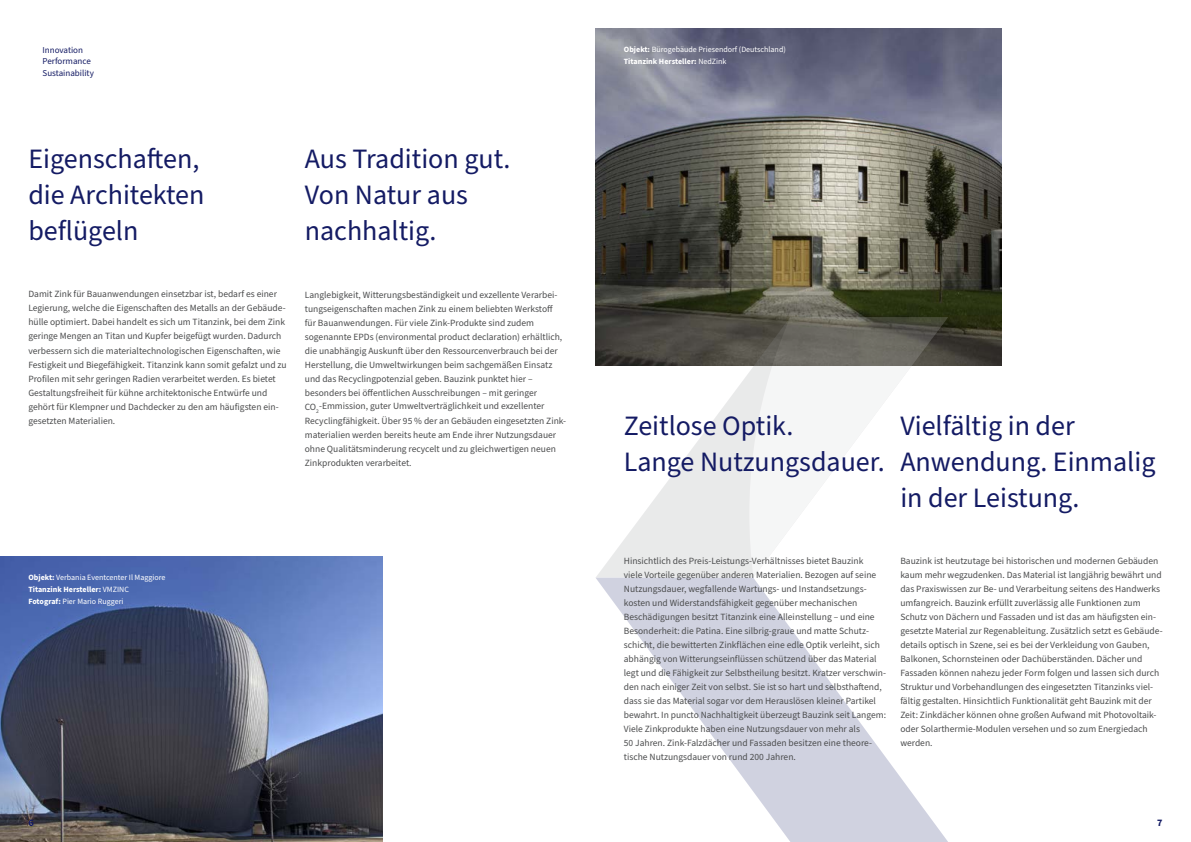
<style>
.page{position:relative;width:1191px;height:842px;background:#fff}
.page>*{position:absolute;margin:0;border:0;box-sizing:border-box;transform-origin:0 0}
.t1{font:28px/36px "Source Sans Pro";color:#141b64}
.t2{font:700 10px "Source Sans Pro";color:#141b64}
.t3{font:9.5px/14px "Source Sans Pro";color:#4b4c4d}
.t4{font:9px/11.3px "Source Sans Pro";color:#141b64}
.t5{font:8px/12px "Source Sans Pro";color:#fff}
.s1{font-weight:700}
</style>
<div class="page">
<img style="left:595px;top:28px;width:406px;height:338px">
<svg style="left:595px;top:317px;width:154px;height:261px"></svg>
<svg style="left:749px;top:317px;width:199px;height:261px"></svg>
<svg style="left:596px;top:578px;width:352px;height:264px"></svg>
<img style="left:0;top:557px;width:383px;height:285px">
<p class="t4" style="left:43px;top:45px;width:53px">Innovation<br>Performance<br>Sustainability</p>
<h1 class="t1" style="left:28px;top:141px;width:178px">Eigenschaften, die Architekten beflügeln</h1>
<h1 class="t1" style="left:305px;top:142px;width:207px">Aus Tradition gut.<br>Von Natur aus nachhaltig.</h1>
<p class="t3" style="left:28px;top:288px;width:260px">Damit Zink für Bauanwendungen einsetzbar ist, bedarf es einer Legierung, welche die Eigenschaften des Metalls an der Gebäude&shy;hülle optimiert. Dabei handelt es sich um Titanzink, bei dem Zink geringe Mengen an Titan und Kupfer beigefügt wurden. Dadurch verbessern sich die materialtechnologischen Eigenschaften, wie Festigkeit und Biegefähigkeit. Titanzink kann somit gefalzt und zu Profilen mit sehr geringen Radien verarbeitet werden. Es bietet Gestaltungsfreiheit für kühne architektonische Entwürfe und gehört für Klempner und Dachdecker zu den am häufigsten ein&shy;gesetzten Materialien.</p>
<p class="t3" style="left:305px;top:288px;width:263px">Langlebigkeit, Witterungsbeständigkeit und exzellente Verarbei&shy;tungseigenschaften machen Zink zu einem beliebten Werkstoff für Bauanwendungen. Für viele Zink-Produkte sind zudem sogenannte EPDs (environmental product declaration) erhältlich, die unabhängig Auskunft über den Ressourcenverbrauch bei der Herstellung, die Umweltwirkungen beim sachgemäßen Einsatz und das Recyclingpotenzial geben. Bauzink punktet hier – besonders bei öffentlichen Ausschreibungen – mit geringer CO<sub>2</sub>-Emmission, guter Umweltverträglichkeit und exzellenter Recyclingfähigkeit. Über 95 % der an Gebäuden eingesetzten Zink&shy;materialien werden bereits heute am Ende ihrer Nutzungsdauer ohne Qualitätsminderung recycelt und zu gleichwertigen neuen Zinkprodukten verarbeitet.</p>
<p class="t5" style="left:28px;top:572px;width:139px"><span class="s1">Objekt:</span> Verbania Eventcenter Il Maggiore<br><span class="s1">Titanzink Hersteller:</span> VMZINC<br><span class="s1">Fotograf:</span> Pier Mario Ruggeri</p>
<p class="t5" style="left:624px;top:44px;width:163px"><span class="s1">Objekt:</span> Bürogebäude Priesendorf (Deutschland)<br><span class="s1">Titanzink Hersteller:</span> NedZink</p>
<h1 class="t1" style="left:624px;top:409px;width:263px">Zeitlose Optik.<br>Lange Nutzungsdauer.</h1>
<h1 class="t1" style="left:900px;top:409px;width:257px">Vielfältig in der<br>Anwendung. Einmalig in der Leistung.</h1>
<p class="t3" style="left:624px;top:554px;width:264px">Hinsichtlich des Preis-Leistungs-Verhältnisses bietet Bauzink<br>viele Vorteile gegenüber anderen Materialien. Bezogen auf seine Nutzungsdauer, wegfallende Wartungs- und Instandsetzungs&shy;kosten und Widerstandsfähigkeit gegenüber mechanischen Beschädigungen besitzt Titanzink eine Alleinstellung – und eine Besonderheit: die Patina. Eine silbrig-graue und matte Schutz&shy;schicht, die bewitterten Zinkflächen eine edle Optik verleiht, sich abhängig von Witterungseinflüssen schützend über das Material legt und die Fähigkeit zur Selbstheilung besitzt. Kratzer verschwin&shy;den nach einiger Zeit von selbst. Sie ist so hart und selbsthaftend, dass sie das Material sogar vor dem Herauslösen kleiner Partikel bewahrt. In puncto Nachhaltigkeit überzeugt Bauzink seit Langem:<br>Viele Zinkprodukte haben eine Nutzungsdauer von mehr als<br>50 Jahren. Zink-Falzdächer und Fassaden besitzen eine theore&shy;tische Nutzungsdauer von rund 200 Jahren.</p>
<p class="t3" style="left:900px;top:554px;width:264px">Bauzink ist heutzutage bei historischen und modernen Gebäuden kaum mehr wegzudenken. Das Material ist langjährig bewährt und das Praxiswissen zur Be- und Verarbeitung seitens des Handwerks umfangreich. Bauzink erfüllt zuverlässig alle Funktionen zum Schutz von Dächern und Fassaden und ist das am häufigsten ein&shy;gesetzte Material zur Regenableitung. Zusätzlich setzt es Gebäude&shy;details optisch in Szene, sei es bei der Verkleidung von Gauben, Balkonen, Schornsteinen oder Dachüberständen. Dächer und Fassaden können nahezu jeder Form folgen und lassen sich durch Struktur und Vorbehandlungen des eingesetzten Titanzinks viel&shy;fältig gestalten. Hinsichtlich Funktionalität geht Bauzink mit der Zeit: Zinkdächer können ohne großen Aufwand mit Photovoltaik&shy;oder Solarthermie-Modulen versehen und so zum Energiedach werden.</p>
<p class="t2" style="left:28px;top:816px;width:7px">6</p>
<p class="t2" style="left:1157px;top:816px;width:7px">7</p>
</div>
